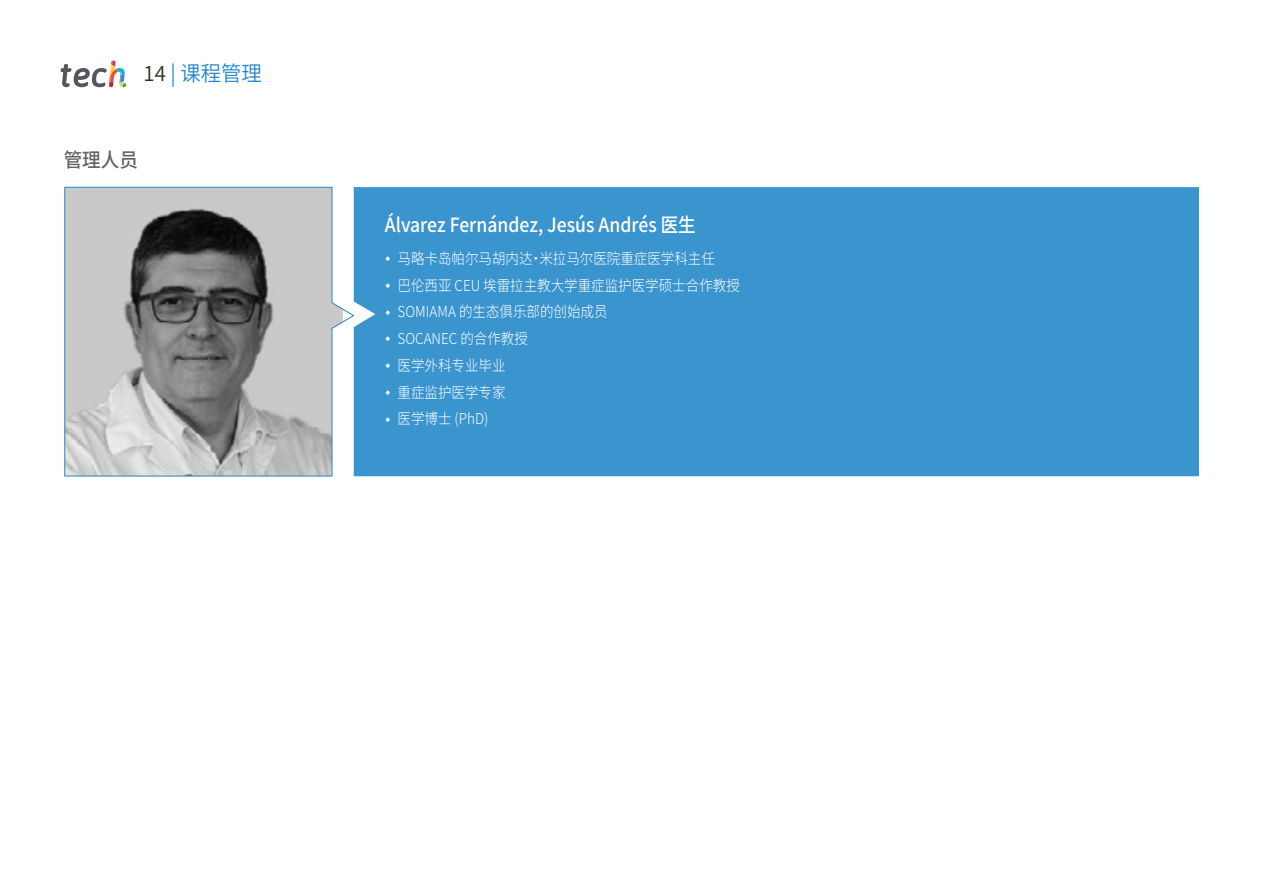
<style>
.page{position:relative;width:1263px;height:893px;background:#fff}
.page>*{position:absolute;margin:0;border:0;box-sizing:border-box;transform-origin:0 0}
.t1{font:21px "Source Han Sans CN";color:#2488c9}
.t2{font:500 19.5px "Source Han Sans CN";color:#fff;scale:.9 1}
.t3{font:500 19.5px "Source Han Sans CN";color:#61646a;scale:.95 1}
.t4{font:300 15px/26.7px "Source Han Sans CN";color:#fff;scale:.9 1}
.s1{color:#312e20}
</style>
<div class="page">
<div style="left:354px;top:187px;width:845px;height:289px;background:#3a94ce"></div>
<svg style="left:64px;top:187px;width:290px;height:289px;background:#a6a9ab"></svg>
<svg style="left:61px;top:61px;width:65px;height:27px"></svg>
<svg style="left:386px;top:256px;width:4px;height:5px"></svg>
<svg style="left:386px;top:283px;width:4px;height:5px"></svg>
<svg style="left:386px;top:310px;width:4px;height:5px"></svg>
<svg style="left:386px;top:337px;width:4px;height:5px"></svg>
<svg style="left:386px;top:363px;width:4px;height:5px"></svg>
<svg style="left:386px;top:390px;width:4px;height:5px"></svg>
<svg style="left:386px;top:417px;width:4px;height:5px"></svg>
<h1 class="t1" style="left:144px;top:61px;width:120px"><span class="s1">14</span> | 课程管理</h1>
<h2 class="t3" style="left:64px;top:148px;width:80px">管理人员</h2>
<h2 class="t2" style="left:385px;top:214px;width:347px">Álvarez Fernández, Jesús Andrés 医生</h2>
<p class="t4" style="left:398px;top:245px;width:382px">马略卡岛帕尔马胡内达·米拉马尔医院重症医学科主任<br>巴伦西亚 CEU 埃雷拉主教大学重症监护医学硕士合作教授<br>SOMIAMA 的生态俱乐部的创始成员<br>SOCANEC 的合作教授<br>医学外科专业毕业<br>重症监护医学专家<br>医学博士 (PhD)</p>
</div>
